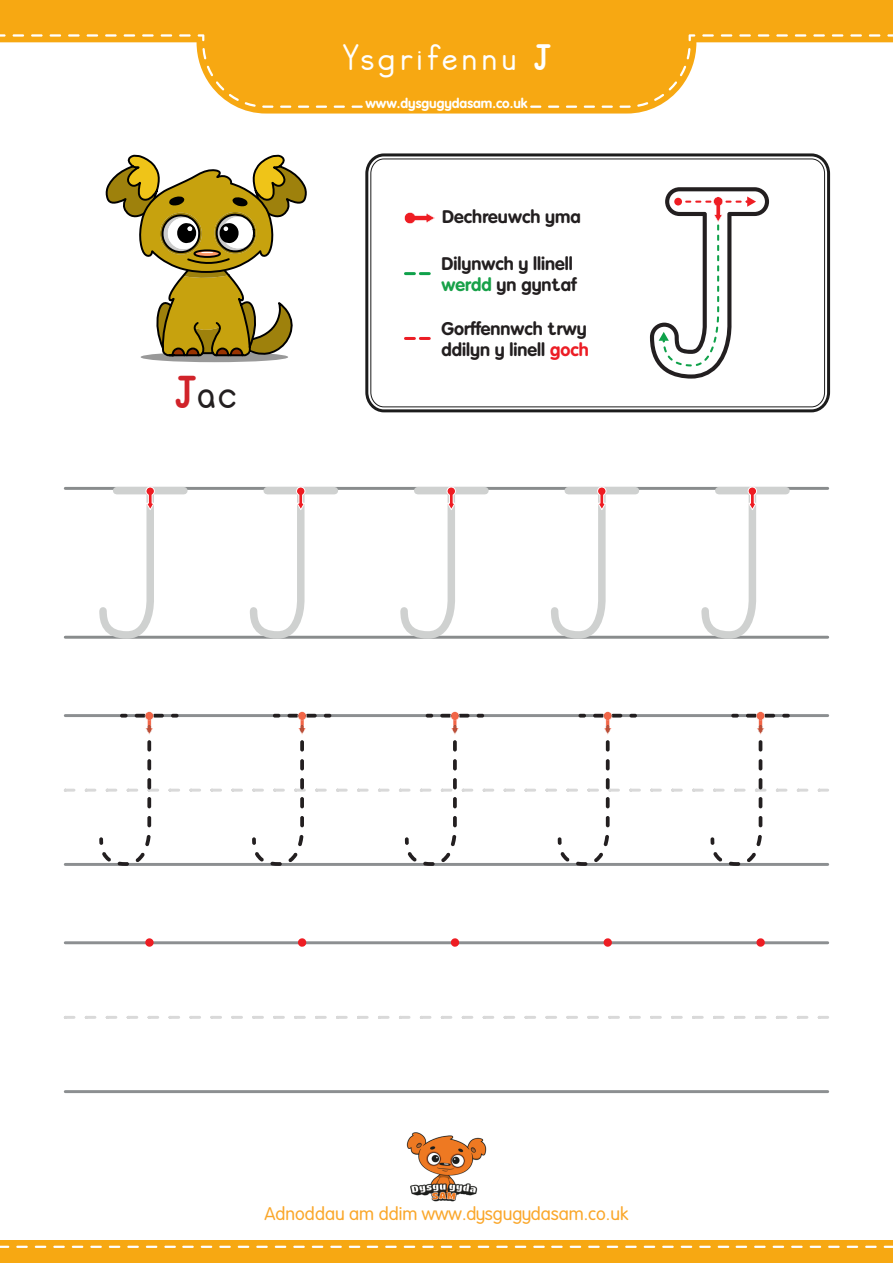
<style>
.page{position:relative;width:893px;height:1263px;background:#fff}
.page>*{position:absolute;margin:0;border:0;box-sizing:border-box;transform-origin:0 0}
.t1{font:45px "DGS Ysgrifennu Regular";color:#231f20}
.t2{font:36px "DGS Ysgrifennu Regular";letter-spacing:.05em;color:#fff}
.t3{font:700 18px/21.6px "VAG Rounded DGS";color:#231f20}
.t4{font:300 18px "VAG Rounded DGS";color:#faa72b}
.t5{font:700 13.5px "VAG Rounded DGS";color:#fff}
.s1{font-family:"DGS Ysgrifennu Bold";color:#d1232a}
.s2{font-family:"DGS Ysgrifennu Bold"}
.s3{color:#18a149}
.s4{color:#ec1d25}
</style>
<div class="page">
<svg style="left:0;top:0;width:893px;height:114px;fill:#f7a812"></svg>
<svg style="left:0;top:34px;width:6px;height:3px"></svg>
<svg style="left:179px;top:34px;width:12px;height:3px"></svg>
<svg style="left:161px;top:34px;width:11px;height:3px"></svg>
<svg style="left:142px;top:34px;width:12px;height:3px"></svg>
<svg style="left:124px;top:34px;width:11px;height:3px"></svg>
<svg style="left:105px;top:34px;width:12px;height:3px"></svg>
<svg style="left:87px;top:34px;width:11px;height:3px"></svg>
<svg style="left:68px;top:34px;width:12px;height:3px"></svg>
<svg style="left:50px;top:34px;width:11px;height:3px"></svg>
<svg style="left:31px;top:34px;width:12px;height:3px"></svg>
<svg style="left:13px;top:34px;width:11px;height:3px"></svg>
<svg style="left:198px;top:34px;width:6px;height:7px"></svg>
<div style="left:202px;top:48px;width:488px;height:60px;background:#f7a812"></div>
<svg style="left:689px;top:34px;width:6px;height:7px"></svg>
<svg style="left:869px;top:34px;width:11px;height:3px"></svg>
<svg style="left:850px;top:34px;width:12px;height:3px"></svg>
<svg style="left:832px;top:34px;width:11px;height:3px"></svg>
<svg style="left:813px;top:34px;width:12px;height:3px"></svg>
<svg style="left:795px;top:34px;width:11px;height:3px"></svg>
<svg style="left:776px;top:34px;width:12px;height:3px"></svg>
<svg style="left:758px;top:34px;width:11px;height:3px"></svg>
<svg style="left:739px;top:34px;width:12px;height:3px"></svg>
<svg style="left:721px;top:34px;width:11px;height:3px"></svg>
<svg style="left:702px;top:34px;width:12px;height:3px"></svg>
<svg style="left:887px;top:34px;width:6px;height:3px"></svg>
<div style="left:0;top:1241px;width:893px;height:22px;background:#f7a812"></div>
<svg style="left:0;top:1246px;width:176px;height:2px"></svg>
<svg style="left:349px;top:1246px;width:11px;height:2px"></svg>
<svg style="left:330px;top:1246px;width:12px;height:2px"></svg>
<svg style="left:312px;top:1246px;width:11px;height:2px"></svg>
<svg style="left:293px;top:1246px;width:12px;height:2px"></svg>
<svg style="left:275px;top:1246px;width:11px;height:2px"></svg>
<svg style="left:256px;top:1246px;width:12px;height:2px"></svg>
<svg style="left:238px;top:1246px;width:11px;height:2px"></svg>
<svg style="left:219px;top:1246px;width:12px;height:2px"></svg>
<svg style="left:201px;top:1246px;width:11px;height:2px"></svg>
<svg style="left:182px;top:1246px;width:12px;height:2px"></svg>
<svg style="left:533px;top:1246px;width:12px;height:2px"></svg>
<svg style="left:515px;top:1246px;width:11px;height:2px"></svg>
<svg style="left:496px;top:1246px;width:12px;height:2px"></svg>
<svg style="left:478px;top:1246px;width:11px;height:2px"></svg>
<svg style="left:459px;top:1246px;width:12px;height:2px"></svg>
<svg style="left:441px;top:1246px;width:11px;height:2px"></svg>
<svg style="left:422px;top:1246px;width:12px;height:2px"></svg>
<svg style="left:404px;top:1246px;width:11px;height:2px"></svg>
<svg style="left:385px;top:1246px;width:12px;height:2px"></svg>
<svg style="left:367px;top:1246px;width:11px;height:2px"></svg>
<svg style="left:718px;top:1246px;width:11px;height:2px"></svg>
<svg style="left:699px;top:1246px;width:12px;height:2px"></svg>
<svg style="left:681px;top:1246px;width:11px;height:2px"></svg>
<svg style="left:662px;top:1246px;width:12px;height:2px"></svg>
<svg style="left:644px;top:1246px;width:11px;height:2px"></svg>
<svg style="left:625px;top:1246px;width:12px;height:2px"></svg>
<svg style="left:607px;top:1246px;width:11px;height:2px"></svg>
<svg style="left:588px;top:1246px;width:12px;height:2px"></svg>
<svg style="left:570px;top:1246px;width:11px;height:2px"></svg>
<svg style="left:551px;top:1246px;width:12px;height:2px"></svg>
<svg style="left:736px;top:1246px;width:157px;height:2px"></svg>
<img style="left:407px;top:1132px;width:79px;height:70px">
<hr style="left:65px;top:487px;width:763px;height:3px;background:#898c8d">
<hr style="left:65px;top:636px;width:763px;height:3px;background:#898c8d">
<svg style="left:65px;top:1016px;width:763px;height:3px"></svg>
<hr style="left:65px;top:941px;width:763px;height:3px;background:#8c8f91">
<hr style="left:65px;top:1090px;width:763px;height:3px;background:#8c8f91">
<div style="left:365px;top:153px;width:465px;height:259px;border:3px solid #1c1c1c;border-radius:18px"></div>
<svg style="left:370px;top:158px;width:456px;height:250px"></svg>
<svg style="left:105px;top:154px;width:202px;height:208px"></svg>
<div style="left:145px;top:938px;width:9px;height:9px;background:#ee1d23;border-radius:50%"></div>
<svg style="left:297px;top:938px;width:10px;height:9px"></svg>
<svg style="left:450px;top:938px;width:10px;height:9px"></svg>
<svg style="left:603px;top:938px;width:9px;height:9px"></svg>
<svg style="left:756px;top:938px;width:9px;height:9px"></svg>
<svg style="left:246px;top:486px;width:96px;height:153px"></svg>
<svg style="left:650px;top:187px;width:119px;height:192px"></svg>
<svg style="left:404px;top:212px;width:31px;height:12px"></svg>
<svg style="left:405px;top:272px;width:24px;height:3px"></svg>
<svg style="left:405px;top:337px;width:24px;height:3px"></svg>
<svg style="left:96px;top:486px;width:95px;height:153px"></svg>
<svg style="left:397px;top:486px;width:95px;height:153px"></svg>
<svg style="left:547px;top:486px;width:96px;height:153px"></svg>
<svg style="left:698px;top:486px;width:95px;height:153px"></svg>
<svg style="left:65px;top:711px;width:763px;height:155px"></svg>
<p class="t1" style="left:175px;top:368px;width:65px"><span class="s1">J</span>ac</p>
<p class="t2" style="left:342px;top:39px;width:210px">Ysgrifennu <span class="s2">J</span></p>
<p class="t5" style="left:365px;top:96px;width:164px">www.dysgugydasam.co.uk</p>
<p class="t3" style="left:442px;top:206px;width:140px">Dechreuwch yma</p>
<p class="t3" style="left:441px;top:252px;width:137px">Dilynwch y llinell <span class="s3">werdd</span> yn gyntaf</p>
<p class="t3" style="left:441px;top:317px;width:149px">Gorffennwch trwy ddilyn y linell <span class="s4">goch</span></p>
<p class="t4" style="left:265px;top:1204px;width:365px">Adnoddau am ddim www.dysgugydasam.co.uk</p>
</div>
